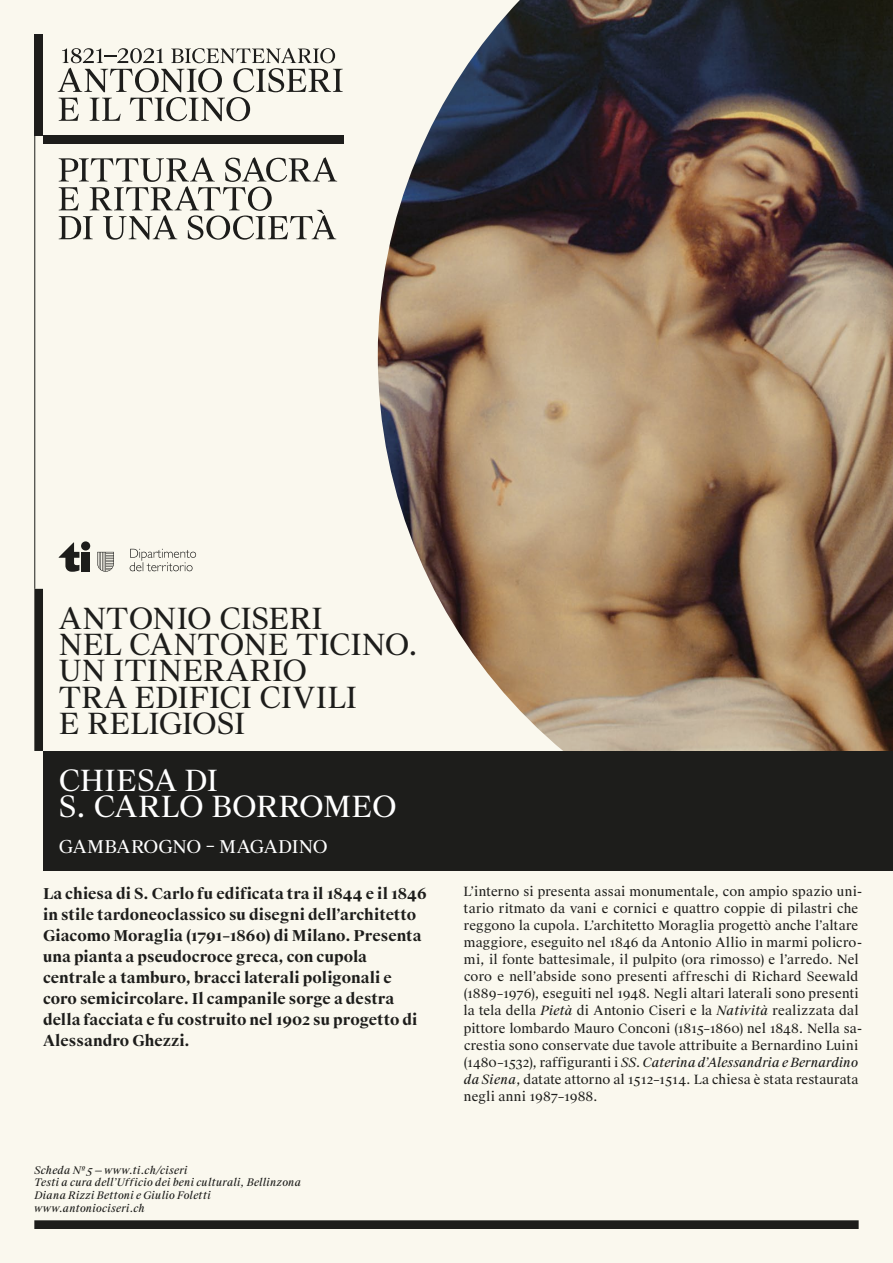
<style>
.page{position:relative;width:893px;height:1263px;background:#faf8ee}
.page>*{position:absolute;margin:0;border:0;box-sizing:border-box;transform-origin:0 0}
.t1{font:29.25px/26.2px "Suisse Works";color:#1d1d1b}
.t2{font:29.25px/26.2px "Suisse Works";letter-spacing:-.01em;color:#fff}
.t3{font:17.7px "Suisse Works";letter-spacing:-.015em;color:#fff}
.t4{font:700 15px/21px "Suisse Works";color:#1d1d1b}
.t5{font:12.75px/17.1px "Suisse Works";letter-spacing:.01em;color:#1d1d1b}
.t6{font:italic 10.5px/12.8px "Suisse Works";letter-spacing:.015em;color:#1d1d1b}
.s1{font-style:italic}
</style>
<div class="page">
<img style="left:378px;top:0;width:515px;height:751px">
<div style="left:43px;top:751px;width:850px;height:119px;background:#1d1d1b"></div>
<div style="left:43px;top:135px;width:300px;height:9px;background:#1d1d1b"></div>
<div style="left:34px;top:34px;width:9px;height:101px;background:#1d1d1b"></div>
<svg style="left:58px;top:48px;width:285px;height:73px"></svg>
<svg style="left:59px;top:157px;width:278px;height:83px"></svg>
<hr style="left:34px;top:135px;width:1px;height:454px;background:#1d1d1b">
<div style="left:34px;top:589px;width:9px;height:162px;background:#1d1d1b"></div>
<div style="left:34px;top:1220px;width:825px;height:9px;background:#1d1d1b"></div>
<div style="left:82px;top:552px;width:8px;height:19px;background:#1d1d1b"></div>
<div style="left:81px;top:541px;width:9px;height:9px;background:#1d1d1b;border-radius:50%"></div>
<svg style="left:59px;top:542px;width:20px;height:30px"></svg>
<svg style="left:97px;top:552px;width:17px;height:20px"></svg>
<svg style="left:130px;top:549px;width:66px;height:22px"></svg>
<h1 class="t1" style="left:59px;top:606px;width:361px">ANTONIO CISERI<br>NEL CANTONE TICINO.<br>UN ITINERARIO<br>TRA EDIFICI CIVILI<br>E RELIGIOSI</h1>
<h1 class="t2" style="left:59px;top:768px;width:340px">CHIESA DI<br>S. CARLO BORROMEO</h1>
<h2 class="t3" style="left:59px;top:836px;width:271px">GAMBAROGNO – MAGADINO</h2>
<p class="t4" style="left:43px;top:884px;width:385px">La chiesa di S. Carlo fu edificata tra il 1844 e il 1846 in stile tardoneoclassico su disegni dell’architetto Giacomo Moraglia (1791–1860) di Milano. Presenta una pianta a pseudocroce greca, con cupola centrale a tamburo, bracci laterali poligonali e coro semicircolare. Il campanile sorge a destra della facciata e fu costruito nel 1902 su progetto di Alessandro Ghezzi.</p>
<p class="t6" style="left:34px;top:1163px;width:268px">Scheda № 5 — www.ti.ch/ciseri<br>Testi a cura dell’Ufficio dei beni culturali, Bellinzona Diana Rizzi Bettoni e Giulio Foletti www.antoniociseri.ch</p>
<p class="t5" style="left:463px;top:883px;width:400px">L’interno si presenta assai monumentale, con ampio spazio uni&shy;tario ritmato da vani e cornici e quattro coppie di pilastri che reggono la cupola. L’architetto Moraglia progettò anche l’altare maggiore, eseguito nel 1846 da Antonio Allio in marmi policro&shy;mi, il fonte battesimale, il pulpito (ora rimosso) e l’arredo. Nel coro e nell’abside sono presenti affreschi di Richard Seewald (1889–1976), eseguiti nel 1948. Negli altari laterali sono presenti la tela della <span class="s1">Pietà</span> di Antonio Ciseri e la <span class="s1">Natività</span> realizzata dal pittore lombardo Mauro Conconi (1815–1860) nel 1848. Nella sa&shy;crestia sono conservate due tavole attribuite a Bernardino Luini (1480–1532), raffiguranti i <span class="s1">SS. Caterina d’Alessandria e Bernardino da Siena</span>, datate attorno al 1512–1514. La chiesa è stata restaurata negli anni 1987–1988.</p>
</div>
